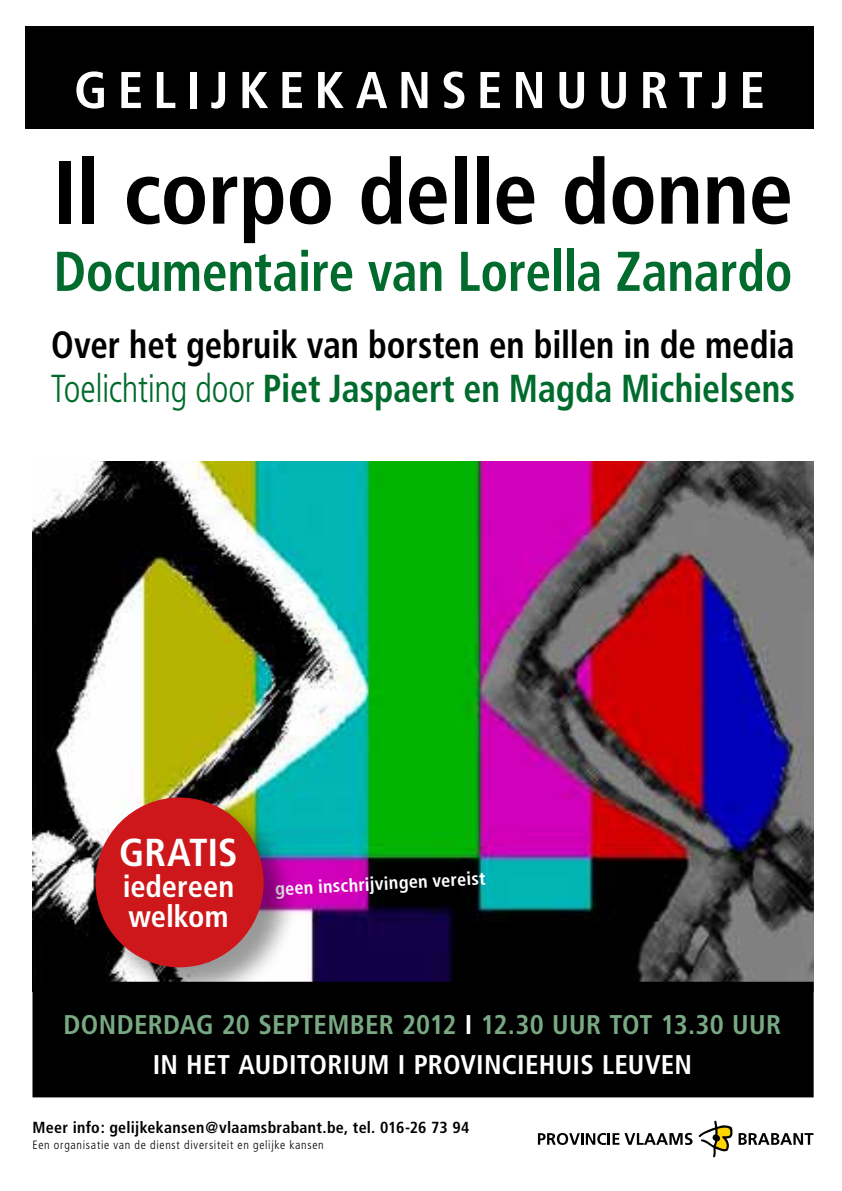
<style>
.page{position:relative;width:842px;height:1191px;background:#fff}
.page>*{position:absolute;margin:0;border:0;box-sizing:border-box;transform-origin:0 0}
.t1{font:700 condensed 90px "Frutiger";letter-spacing:-.01em;color:#000}
.t2{font:700 condensed 56px "Frutiger";letter-spacing:-.005em;color:#006b2c;scale:.92 1}
.t3{font:700 condensed 51.6px "Frutiger";letter-spacing:.195em;color:#fff}
.t4{font:700 condensed 39px "Frutiger";color:#006b2c;scale:.92 1}
.t5{font:700 condensed 39px "Frutiger";letter-spacing:-.005em;color:#fff}
.t6{font:700 condensed 38px "Frutiger";color:#000;scale:.92 1}
.t7{font:700 condensed 30.6px/30.6px "Frutiger";color:#fff}
.t8{font:700 condensed 27px "Frutiger";letter-spacing:.01em;color:#78a982}
.t9{font:700 condensed 27px "Frutiger";letter-spacing:.015em;color:#fff}
.t10{font:700 condensed 18.4px "Frutiger";color:#fff}
.t11{font:700 condensed 16px "Frutiger";letter-spacing:.015em;color:#000}
.t12{font:300 condensed 12px "Frutiger";letter-spacing:.06em;color:#000}
.s1{font-weight:300}
.s2{color:#fff}
</style>
<div class="page">
<img style="left:32px;top:461px;width:782px;height:520px">
<svg style="left:699px;top:1120px;width:33px;height:37px"></svg>
<svg style="left:538px;top:1132px;width:154px;height:13px"></svg>
<svg style="left:739px;top:1133px;width:74px;height:11px"></svg>
<div style="left:32px;top:981px;width:782px;height:116px;background:#000"></div>
<div style="left:94px;top:795px;width:205px;height:208px;background:#000;opacity:.4"></div>
<div style="left:95px;top:797px;width:169px;height:170px;background:#cd171a;border-radius:50%"></div>
<div style="left:26px;top:27px;width:788px;height:102px;background:#000"></div>
<h3 class="t3" style="left:74px;top:60px;width:440px">GE LIJKE KAN SENUU</h3>
<h3 class="t3" style="left:640px;top:60px;width:120px">RTJE</h3>
<h1 class="t1" style="left:53px;top:139px;width:742px">Il corpo delle donne</h1>
<h2 class="t2" style="left:54px;top:238px;width:804px">Documentaire van Lorella Zanardo</h2>
<h3 class="t6" style="left:51px;top:322px;width:809px">Over het gebruik van borsten en billen in de media</h3>
<h3 class="t4" style="left:51px;top:365px;width:810px"><span class="s1">Toelichting door</span> Piet Jaspaert en Magda Michielsens</h3>
<h3 class="t5" style="left:119px;top:829px;width:120px">GRATIS</h3>
<h3 class="t7" style="left:123px;top:870px;width:113px">iedereen welkom</h3>
<p class="t10" style="left:274px;top:878px;width:212px;rotate:-3deg">geen inschrijvingen vereist</p>
<h3 class="t8" style="left:64px;top:1008px;width:101px">Donderdag</h3>
<h3 class="t8" style="left:222px;top:1008px;width:403px">20 september 2012 <span class="s2">i</span> 12.30 uur tot</h3>
<h3 class="t8" style="left:661px;top:1008px;width:116px">13.30 uur</h3>
<h3 class="t9" style="left:153px;top:1048px;width:133px">in het auditori</h3>
<h3 class="t9" style="left:351px;top:1048px;width:343px">um i provinciehuis Leuven</h3>
<p class="t11" style="left:32px;top:1117px;width:438px">Meer info: gelijkekansen@vlaamsbrabant.be, tel. 016-26 73 94</p>
<p class="t12" style="left:32px;top:1138px;width:293px">Een organisatie van de dienst diversiteit en gelijke kansen</p>
</div>
